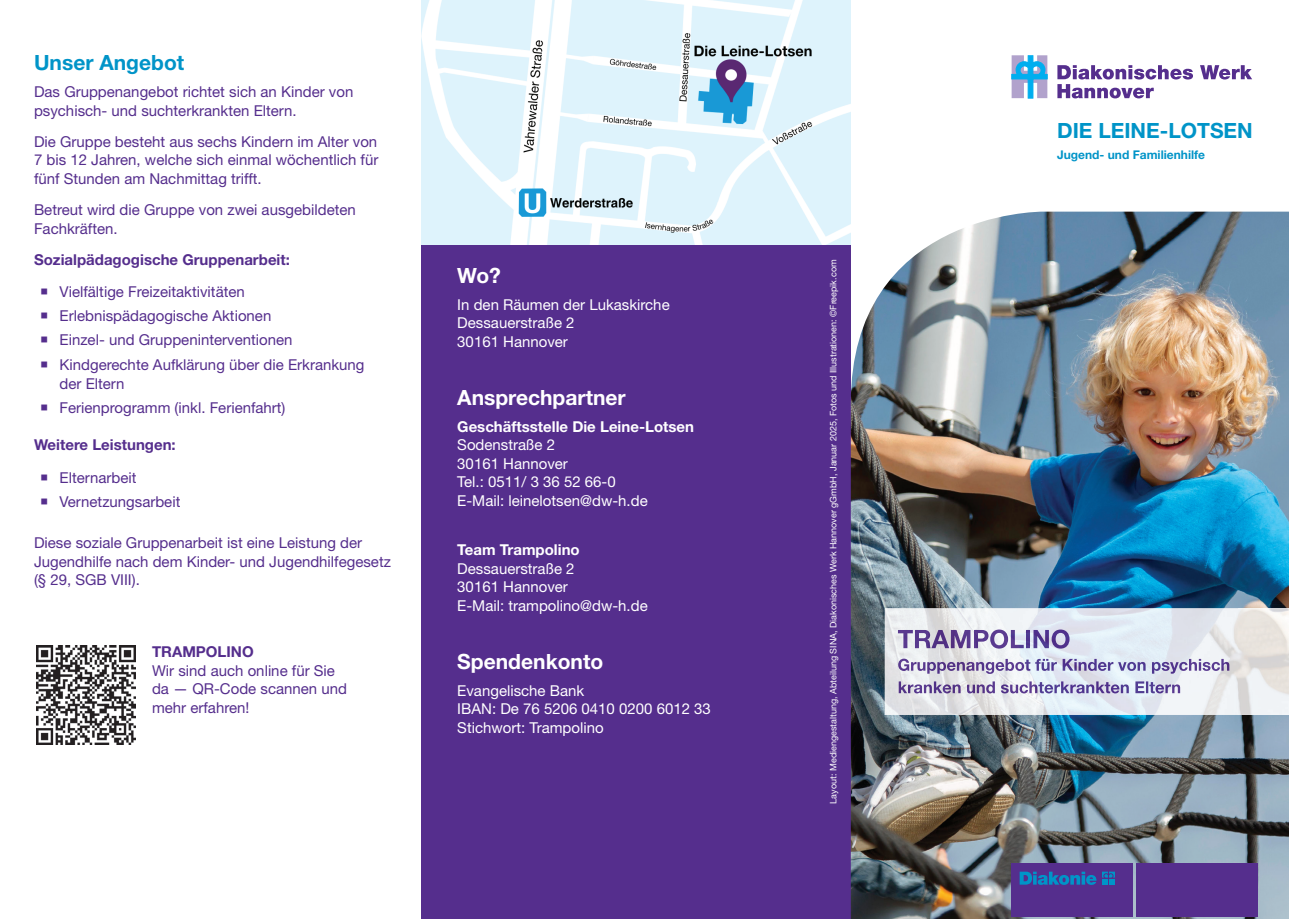
<style>
.page{position:relative;width:1289px;height:919px;background:#fff}
.page>*{position:absolute;margin:0;border:0;box-sizing:border-box;transform-origin:0 0}
.t1{font:700 21px "Helvetica Neue LT Std";color:#fff}
.t2{font:700 21px "Helvetica Neue LT Std";color:#0094c8}
.t3{font:15px/18.5px "Helvetica Neue LT Std";color:#552e8d}
.t4{font:15px/18.5px "Helvetica Neue LT Std";color:#fff}
.t5{font:700 15px "Helvetica Neue LT Std";color:#552e8d}
.t6{font:700 15px "Helvetica Neue LT Std";color:#fff}
.t7{font:700 12px "Helvetica Neue LT Std";color:#0094c8}
.t8{font:9px "Helvetica Neue LT Std";color:#fff}
</style>
<div class="page">
<svg style="left:1057px;top:65px;width:195px;height:33px"></svg>
<svg style="left:1011px;top:55px;width:36px;height:43px;background:#78b3e0"></svg>
<div style="left:421px;top:244px;width:429px;height:674px;background:#552e8d"></div>
<img style="left:850px;top:211px;width:438px;height:707px">
<div style="left:1011px;top:863px;width:121px;height:54px;background:#552e8d"></div>
<div style="left:1136px;top:863px;width:121px;height:54px;background:#552e8d"></div>
<svg style="left:1019px;top:871px;width:95px;height:13px"></svg>
<img style="left:884px;top:608px;width:404px;height:106px">
<img style="left:897px;top:629px;width:172px;height:19px">
<img style="left:898px;top:658px;width:331px;height:16px">
<img style="left:898px;top:681px;width:282px;height:12px">
<img style="left:36px;top:645px;width:99px;height:99px">
<img style="left:421px;top:0;width:429px;height:244px">
<h1 class="t2" style="left:34px;top:50px;width:152px">Unser Angebot</h1>
<p class="t3" style="left:34px;top:82px;width:321px">Das Gruppenangebot richtet sich an Kinder von psychisch- und suchterkrankten Eltern.</p>
<p class="t3" style="left:34px;top:132px;width:346px;text-align:justify">Die Gruppe besteht aus sechs Kindern im Alter von 7 bis 12 Jahren, welche sich einmal wöchentlich für fünf Stunden am Nachmittag trifft.</p>
<p class="t3" style="left:34px;top:200px;width:323px">Betreut wird die Gruppe von zwei ausgebildeten<br>Fachkräften.</p>
<p class="t5" style="left:34px;top:250px;width:257px">Sozialpädagogische Gruppenarbeit:</p>
<p class="t3" style="left:40px;top:282px;width:206px">○ Vielfältige Freizeitaktivitäten</p>
<p class="t3" style="left:40px;top:306px;width:233px">○ Erlebnispädagogische Aktionen</p>
<p class="t3" style="left:40px;top:331px;width:254px">○ Einzel- und Gruppeninterventionen</p>
<p class="t3" style="left:60px;top:354px;width:306px;line-height:19.8px;text-indent:-20px">○ Kindgerechte Aufklärung über die Erkrankung der Eltern</p>
<p class="t3" style="left:40px;top:398px;width:247px">○ Ferienprogramm (inkl. Ferienfahrt)</p>
<p class="t5" style="left:34px;top:435px;width:143px">Weitere Leistungen:</p>
<p class="t3" style="left:40px;top:468px;width:98px">○ Elternarbeit</p>
<p class="t3" style="left:40px;top:492px;width:142px">○ Vernetzungsarbeit</p>
<p class="t3" style="left:34px;top:533px;width:358px">Diese soziale Gruppenarbeit ist eine Leistung der<br>Jugendhilfe nach dem Kinder- und Jugendhilfegesetz (§ 29, SGB VIII).</p>
<p class="t5" style="left:152px;top:642px;width:103px">TRAMPOLINO</p>
<p class="t3" style="left:152px;top:661px;width:196px">Wir sind auch online für Sie da — QR-Code scannen und mehr erfahren!</p>
<h1 class="t1" style="left:457px;top:262px;width:45px">Wo?</h1>
<p class="t4" style="left:457px;top:295px;width:214px">In den Räumen der Lukaskirche<br>Dessauerstraße 2<br>30161 Hannover</p>
<h1 class="t1" style="left:457px;top:384px;width:170px">Ansprechpartner</h1>
<p class="t6" style="left:457px;top:417px;width:238px">Geschäftsstelle Die Leine-Lotsen</p>
<p class="t4" style="left:457px;top:435px;width:192px">Sodenstraße 2<br>30161 Hannover<br>Tel.: 0511/ 3 36 52 66-0<br>E-Mail: leinelotsen@dw-h.de</p>
<p class="t6" style="left:457px;top:540px;width:124px">Team Trampolino</p>
<p class="t4" style="left:457px;top:559px;width:192px">Dessauerstraße 2<br>30161 Hannover<br>E-Mail: trampolino@dw-h.de</p>
<h1 class="t1" style="left:457px;top:648px;width:147px">Spendenkonto</h1>
<p class="t4" style="left:457px;top:681px;width:255px">Evangelische Bank<br>IBAN: De 76 5206 0410 0200 6012 33<br>Stichwort: Trampolino</p>
<p class="t8" style="left:827px;top:803px;width:545px;rotate:-90deg">Layout: Mediengestaltung, Abteilung SINA, Diakonisches Werk Hannover gGmbH, Januar 2025, Fotos und Illustrationen: ©Freepik.com</p>
<h1 class="t2" style="left:1057px;top:117px;width:197px">DIE LEINE-LOTSEN</h1>
<p class="t7" style="left:1057px;top:148px;width:149px">Jugend- und Familienhilfe</p>
</div>
